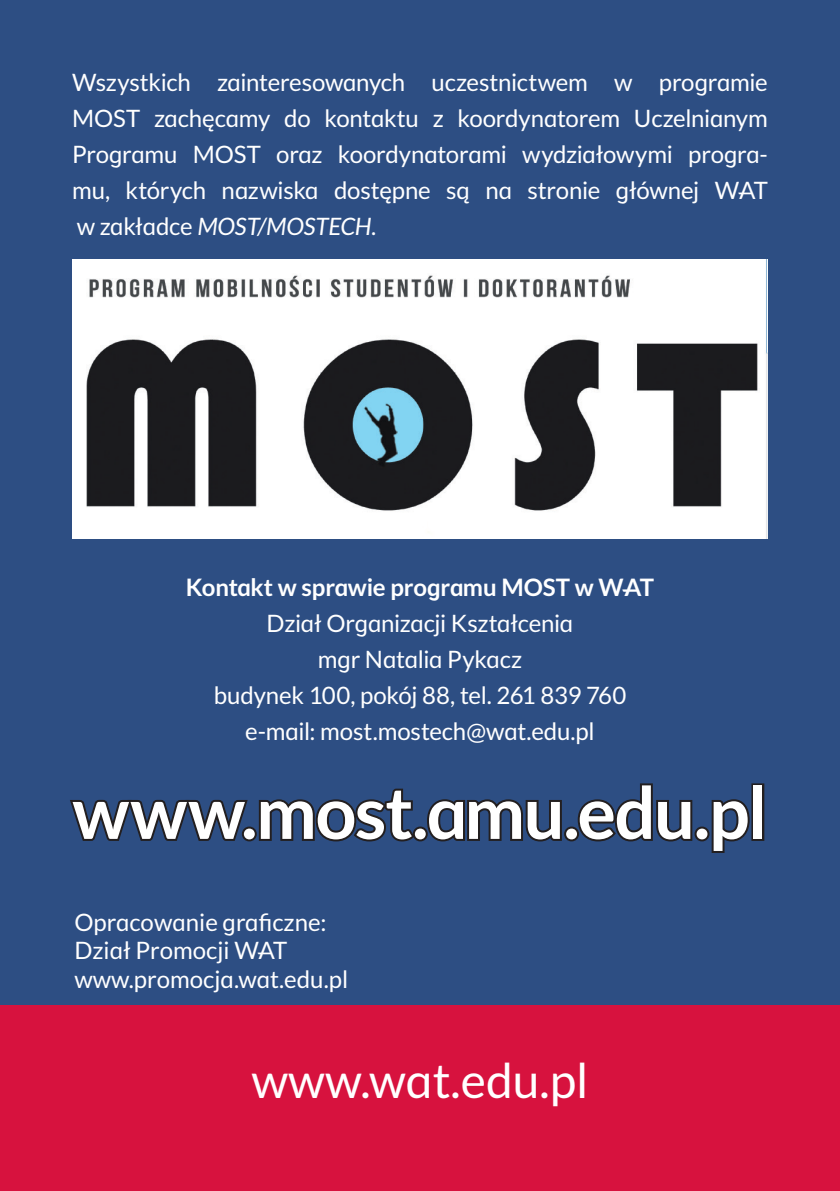
<style>
.page{position:relative;width:840px;height:1191px;background:#fff}
.page>*{position:absolute;margin:0;border:0;box-sizing:border-box;transform-origin:0 0}
.t1{font:700 72px "WA Tstyle";letter-spacing:-.02em;color:#fff}
.t2{font:48px "WA Tstyle";color:#fff}
.t3{font:24px/36px "WA Tstyle";letter-spacing:-.005em;color:#fff;text-align:justify}
.t4{font:700 24px "WA Tstyle";letter-spacing:-.005em;color:#fff}
.s1{font-style:italic}
</style>
<div class="page">
<div style="left:0;top:0;width:839px;height:1191px;background:#2d4e83"></div>
<img style="left:72px;top:260px;width:695px;height:279px">
<div style="left:0;top:1005px;width:839px;height:186px;background:#d7123e"></div>
<svg style="left:70px;top:799px;width:180px;height:43px"></svg>
<div style="left:242px;top:826px;width:15px;height:15px;border:4px solid #231f20;border-radius:50%"></div>
<svg style="left:258px;top:788px;width:159px;height:54px"></svg>
<div style="left:412px;top:826px;width:15px;height:15px;border:4px solid #231f20;border-radius:50%"></div>
<svg style="left:425px;top:799px;width:137px;height:43px"></svg>
<div style="left:563px;top:826px;width:15px;height:15px;border:4px solid #231f20;border-radius:50%"></div>
<svg style="left:575px;top:783px;width:118px;height:59px"></svg>
<div style="left:694px;top:826px;width:15px;height:15px;border:4px solid #231f20;border-radius:50%"></div>
<svg style="left:709px;top:799px;width:41px;height:54px"></svg>
<div style="left:751px;top:783px;width:13px;height:58px;border:4px solid #231f20"></div>
<p class="t3" style="left:72px;top:64px;width:697px">Wszystkich zainteresowanych uczestnictwem w programie MOST zachęcamy do kontaktu z koordynatorem Uczelnianym Programu MOST oraz koordynatorami wydziałowymi progra&shy;mu, których nazwiska dostępne są na stronie głównej WAT w zakładce <span class="s1">MOST/MOSTECH</span>.</p>
<p class="t4" style="left:186px;top:572px;width:469px">Kontakt w sprawie programu MOST w WAT</p>
<p class="t3" style="left:213px;top:604px;width:414px;text-align:center">Dział Organizacji Kształcenia<br>mgr Natalia Pykacz<br>budynek 100, pokój 88, tel. 261 839 760 e-mail: most.mostech@wat.edu.pl</p>
<h1 class="t1" style="left:72px;top:768px;width:696px">www.most.amu.edu.pl</h1>
<p class="t3" style="left:74px;top:907px;width:275px;line-height:28.8px;text-align:left">Opracowanie graficzne:<br>Dział Promocji WAT www.promocja.wat.edu.pl</p>
<h2 class="t2" style="left:251px;top:1052px;width:338px">www.wat.edu.pl</h2>
</div>
